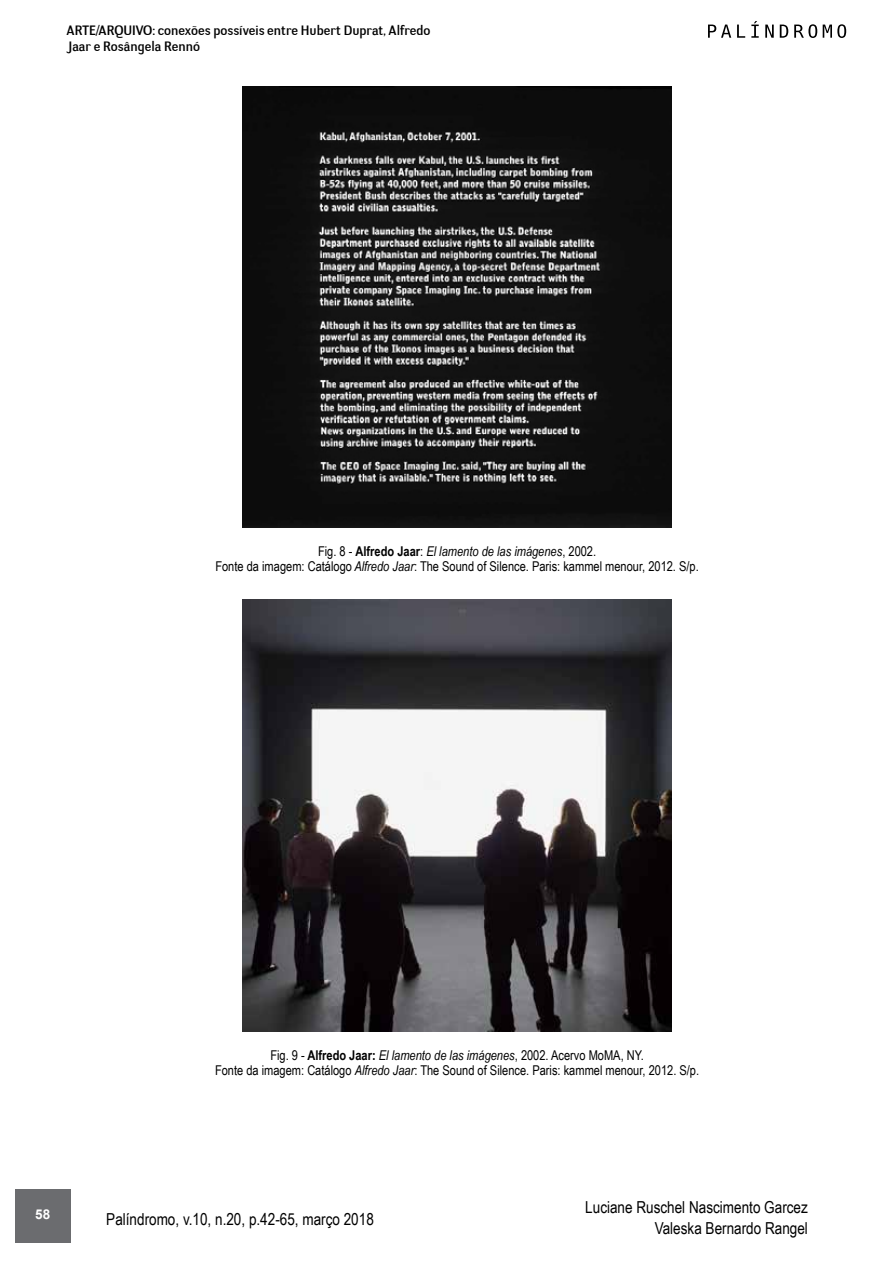
<style>
.page{position:relative;width:893px;height:1263px;background:#fff}
.page>*{position:absolute;margin:0;border:0;box-sizing:border-box;transform-origin:0 0}
.t1{font:16.5px/21px "Arial Narrow";color:#000;text-align:right}
.t2{font:13.5px/15px "Arial Narrow";color:#000;text-align:center}
.t3{font:13.5px/16.2px "Negotiate Free";color:#000}
.t4{font:700 13.5px "Arial";color:#fff}
.s1{font-weight:700}
.s2{font-style:italic}
</style>
<div class="page">
<div style="left:15px;top:1189px;width:55px;height:53px;background:#6b6c6f"></div>
<svg style="left:708px;top:25px;width:23px;height:13px"></svg>
<svg style="left:737px;top:25px;width:8px;height:13px"></svg>
<svg style="left:751px;top:21px;width:8px;height:17px"></svg>
<svg style="left:765px;top:25px;width:9px;height:13px"></svg>
<svg style="left:780px;top:25px;width:8px;height:13px"></svg>
<svg style="left:794px;top:24px;width:23px;height:14px"></svg>
<svg style="left:823px;top:24px;width:23px;height:14px"></svg>
<img style="left:242px;top:87px;width:430px;height:441px">
<img style="left:242px;top:600px;width:430px;height:431px">
<p class="t3" style="left:67px;top:22px;width:365px">ARTE/ARQUIVO: conexões possíveis entre Hubert Duprat, Alfredo<br>Jaar e Rosângela Rennó</p>
<p class="t2" style="left:215px;top:543px;width:485px">Fig. 8 - <span class="s1">Alfredo Jaar</span>: <span class="s2">El lamento de las imágenes</span>, 2002.<br>Fonte da imagem: Catálogo <span class="s2">Alfredo Jaar</span>: The Sound of Silence. Paris: kammel menour, 2012. S/p.</p>
<p class="t4" style="left:35px;top:1205px;width:17px">58</p>
<p class="t2" style="left:215px;top:1047px;width:486px">Fig. 9 - <span class="s1">Alfredo Jaar:</span> <span class="s2">El lamento de las imágenes</span>, 2002. Acervo MoMA, NY.<br>Fonte da imagem: Catálogo <span class="s2">Alfredo Jaar</span>: The Sound of Silence. Paris: kammel menour, 2012. S/p.</p>
<p class="t1" style="left:106px;top:1207px;width:269px">Palíndromo, v.10, n.20, p.42-65, março 2018</p>
<p class="t1" style="left:585px;top:1196px;width:224px">Luciane Ruschel Nascimento Garcez<br>Valeska Bernardo Rangel</p>
</div>
